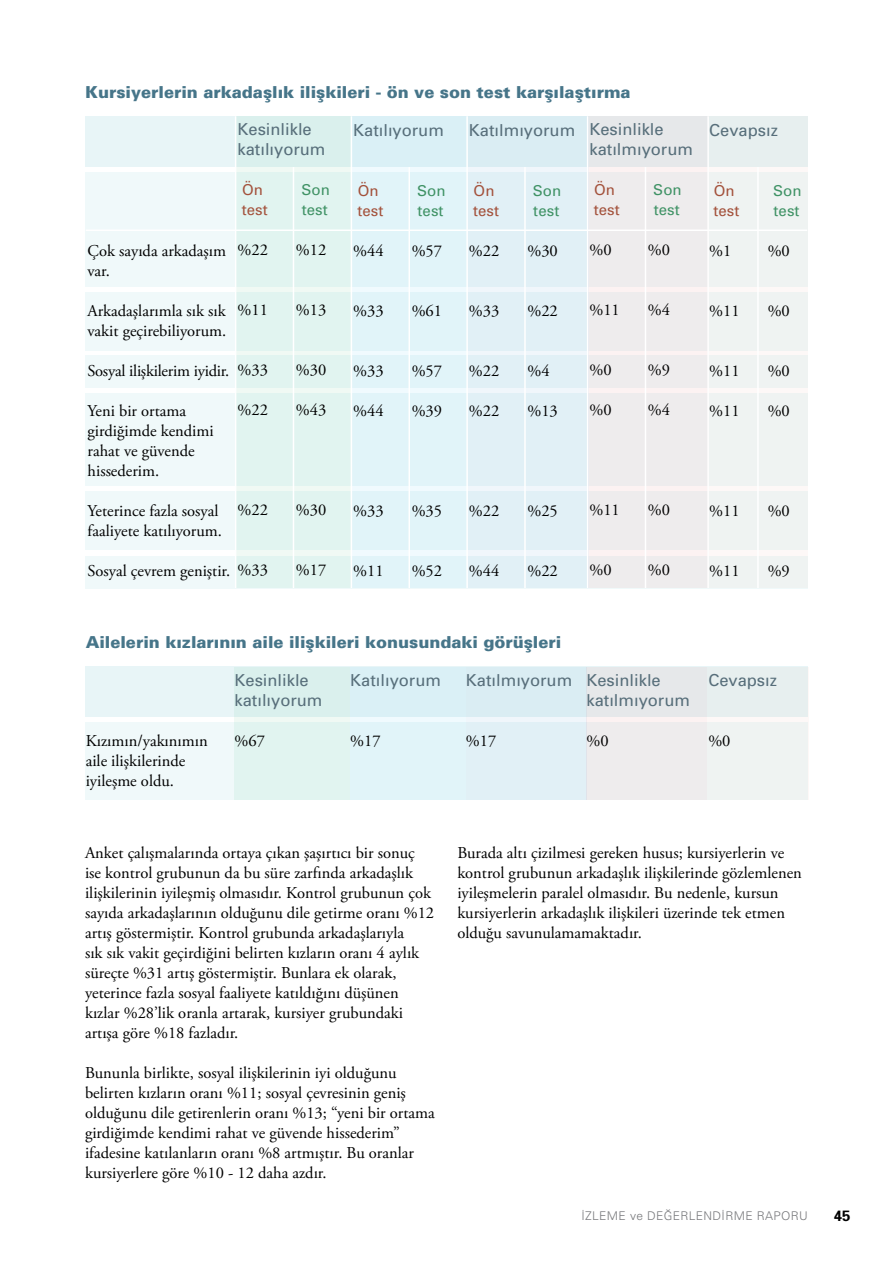
<style>
.page{position:relative;width:893px;height:1263px;background:#fff}
.page>*{position:absolute;margin:0;border:0;box-sizing:border-box;transform-origin:0 0}
.t1{font:16.5px/20px "Adobe Garamond Pro";color:#000}
.t2{font:16.5px/20px "Univers T";color:#576e7a}
.t3{font:16.5px "Univers T Black";color:#467589}
.t4{font:15px "Univers T";letter-spacing:.005em;color:#3f9265}
.t5{font:15px "Univers T";letter-spacing:.005em;color:#a3513b}
.t6{font:15px "Univers T Bold";color:#000}
.t7{font:12px "Univers T Light";letter-spacing:.03em;color:#77787b}
</style>
<div class="page">
<div style="left:85px;top:556px;width:723px;height:32px;background:#f0f9fa"></div>
<div style="left:85px;top:492px;width:723px;height:58px;background:#f0f9fa"></div>
<div style="left:85px;top:292px;width:723px;height:58px;background:#f0f9fa"></div>
<div style="left:85px;top:356px;width:723px;height:32px;background:#f0f9fa"></div>
<div style="left:85px;top:393px;width:723px;height:93px;background:#f0f9fa"></div>
<div style="left:85px;top:172px;width:723px;height:115px;background:#f0f9fa"></div>
<div style="left:85px;top:116px;width:723px;height:51px;background:#e8f5f7"></div>
<div style="left:236px;top:116px;width:116px;height:472px;background:linear-gradient(to bottom,#dff3ef,#e4f5f1)"></div>
<div style="left:468px;top:116px;width:119px;height:472px;background:#e1f0f6"></div>
<div style="left:588px;top:116px;width:121px;height:472px;background:linear-gradient(to right,#eeeced,#eeeced)"></div>
<div style="left:708px;top:116px;width:100px;height:472px;background:linear-gradient(to bottom,#ecf2f1,#f2f4f3)"></div>
<div style="left:352px;top:116px;width:114px;height:472px;background:#e1f4f9"></div>
<hr style="left:293px;top:167px;width:1px;height:421px;background:#fff">
<hr style="left:235px;top:116px;width:1px;height:472px;background:#fff">
<hr style="left:408px;top:167px;width:2px;height:421px;background:#fff">
<hr style="left:351px;top:116px;width:1px;height:472px;background:#fff">
<hr style="left:524px;top:167px;width:2px;height:421px;background:#fff">
<hr style="left:466px;top:116px;width:2px;height:472px;background:#fff">
<hr style="left:645px;top:167px;width:1px;height:421px;background:#fff">
<hr style="left:757px;top:167px;width:2px;height:421px;background:#fff">
<hr style="left:587px;top:116px;width:1px;height:472px;background:#fff">
<hr style="left:707px;top:116px;width:2px;height:472px;background:#fff">
<hr style="left:86px;top:230px;width:721px;height:1px;background:#fff">
<div style="left:85px;top:666px;width:723px;height:51px;background:#e8f5f7"></div>
<div style="left:85px;top:722px;width:723px;height:78px;background:#f0f9fa"></div>
<div style="left:234px;top:668px;width:116px;height:132px;background:#e1f4f0"></div>
<div style="left:466px;top:668px;width:120px;height:132px;background:#e1f0f6"></div>
<div style="left:586px;top:668px;width:121px;height:132px;background:#eeeced"></div>
<div style="left:707px;top:668px;width:101px;height:132px;background:#eff3f2"></div>
<div style="left:350px;top:668px;width:116px;height:132px;background:#e1f4f9"></div>
<p class="t3" style="left:85px;top:82px;width:547px">Kursiyerlerin arkadaşlık ilişkileri - ön ve son test karşılaştırma</p>
<p class="t2" style="left:237px;top:119px;width:90px">Kesinlikle katılıyorum</p>
<p class="t5" style="left:242px;top:181px;width:22px">Ön</p>
<p class="t4" style="left:301px;top:181px;width:30px">Son</p>
<p class="t5" style="left:242px;top:201px;width:28px">test</p>
<p class="t4" style="left:302px;top:201px;width:28px">test</p>
<p class="t1" style="left:237px;top:241px;width:32px">%22</p>
<p class="t1" style="left:296px;top:241px;width:32px">%12</p>
<p class="t1" style="left:88px;top:241px;width:140px">Çok sayıda arkadaşım var.</p>
<p class="t1" style="left:88px;top:301px;width:140px">Arkadaşlarımla sık sık vakit geçirebiliyorum.</p>
<p class="t1" style="left:88px;top:361px;width:143px">Sosyal ilişkilerim iyidir.</p>
<p class="t1" style="left:88px;top:401px;width:128px">Yeni bir ortama girdiğimde kendimi rahat ve güvende hissederim.</p>
<p class="t1" style="left:88px;top:501px;width:136px">Yeterince fazla sosyal faaliyete katılıyorum.</p>
<p class="t1" style="left:88px;top:561px;width:182px">Sosyal çevrem geniştir. %33</p>
<p class="t1" style="left:237px;top:301px;width:32px">%11</p>
<p class="t1" style="left:296px;top:301px;width:32px">%13</p>
<p class="t1" style="left:237px;top:361px;width:32px">%33</p>
<p class="t1" style="left:296px;top:361px;width:32px">%30</p>
<p class="t1" style="left:237px;top:401px;width:32px">%22</p>
<p class="t1" style="left:296px;top:401px;width:32px">%43</p>
<p class="t1" style="left:237px;top:501px;width:32px">%22</p>
<p class="t1" style="left:296px;top:501px;width:32px">%30</p>
<p class="t1" style="left:296px;top:561px;width:32px">%17</p>
<p class="t2" style="left:353px;top:120px;width:92px">Katılıyorum</p>
<p class="t5" style="left:358px;top:181px;width:22px">Ön</p>
<p class="t4" style="left:417px;top:181px;width:30px">Son</p>
<p class="t5" style="left:357px;top:201px;width:28px">test</p>
<p class="t4" style="left:418px;top:201px;width:28px">test</p>
<p class="t1" style="left:353px;top:241px;width:32px">%44</p>
<p class="t1" style="left:412px;top:241px;width:32px">%57</p>
<p class="t1" style="left:353px;top:301px;width:32px">%33</p>
<p class="t1" style="left:412px;top:301px;width:32px">%61</p>
<p class="t1" style="left:353px;top:361px;width:32px">%33</p>
<p class="t1" style="left:412px;top:361px;width:32px">%57</p>
<p class="t1" style="left:353px;top:401px;width:32px">%44</p>
<p class="t1" style="left:412px;top:401px;width:32px">%39</p>
<p class="t1" style="left:353px;top:501px;width:32px">%33</p>
<p class="t1" style="left:412px;top:501px;width:32px">%35</p>
<p class="t1" style="left:353px;top:561px;width:32px">%11</p>
<p class="t1" style="left:412px;top:561px;width:32px">%52</p>
<p class="t2" style="left:469px;top:120px;width:108px">Katılmıyorum</p>
<p class="t5" style="left:474px;top:181px;width:22px">Ön</p>
<p class="t4" style="left:533px;top:181px;width:30px">Son</p>
<p class="t5" style="left:473px;top:201px;width:28px">test</p>
<p class="t4" style="left:533px;top:201px;width:28px">test</p>
<p class="t1" style="left:469px;top:241px;width:32px">%22</p>
<p class="t1" style="left:527px;top:241px;width:32px">%30</p>
<p class="t2" style="left:589px;top:119px;width:105px">Kesinlikle katılmıyorum</p>
<p class="t5" style="left:594px;top:181px;width:22px">Ön</p>
<p class="t4" style="left:653px;top:181px;width:30px">Son</p>
<p class="t5" style="left:594px;top:201px;width:28px">test</p>
<p class="t4" style="left:654px;top:201px;width:28px">test</p>
<p class="t1" style="left:589px;top:241px;width:24px">%0</p>
<p class="t1" style="left:648px;top:241px;width:24px">%0</p>
<p class="t2" style="left:709px;top:120px;width:70px">Cevapsız</p>
<p class="t5" style="left:714px;top:181px;width:22px">Ön</p>
<p class="t4" style="left:773px;top:181px;width:30px">Son</p>
<p class="t5" style="left:713px;top:201px;width:28px">test</p>
<p class="t4" style="left:773px;top:201px;width:28px">test</p>
<p class="t1" style="left:709px;top:241px;width:24px">%1</p>
<p class="t1" style="left:768px;top:241px;width:24px">%0</p>
<p class="t1" style="left:469px;top:301px;width:32px">%33</p>
<p class="t1" style="left:527px;top:301px;width:32px">%22</p>
<p class="t1" style="left:589px;top:301px;width:32px">%11</p>
<p class="t1" style="left:648px;top:301px;width:24px">%4</p>
<p class="t1" style="left:709px;top:301px;width:32px">%11</p>
<p class="t1" style="left:768px;top:301px;width:24px">%0</p>
<p class="t1" style="left:469px;top:361px;width:32px">%22</p>
<p class="t1" style="left:527px;top:361px;width:24px">%4</p>
<p class="t1" style="left:469px;top:401px;width:32px">%22</p>
<p class="t1" style="left:527px;top:401px;width:32px">%13</p>
<p class="t1" style="left:589px;top:361px;width:24px">%0</p>
<p class="t1" style="left:648px;top:361px;width:24px">%9</p>
<p class="t1" style="left:589px;top:401px;width:24px">%0</p>
<p class="t1" style="left:648px;top:401px;width:24px">%4</p>
<p class="t1" style="left:709px;top:361px;width:32px">%11</p>
<p class="t1" style="left:768px;top:361px;width:24px">%0</p>
<p class="t1" style="left:709px;top:401px;width:32px">%11</p>
<p class="t1" style="left:768px;top:401px;width:24px">%0</p>
<p class="t1" style="left:469px;top:501px;width:32px">%22</p>
<p class="t1" style="left:527px;top:501px;width:32px">%25</p>
<p class="t1" style="left:469px;top:561px;width:32px">%44</p>
<p class="t1" style="left:527px;top:561px;width:32px">%22</p>
<p class="t1" style="left:589px;top:501px;width:32px">%11</p>
<p class="t1" style="left:648px;top:501px;width:24px">%0</p>
<p class="t1" style="left:589px;top:561px;width:24px">%0</p>
<p class="t1" style="left:648px;top:561px;width:24px">%0</p>
<p class="t1" style="left:709px;top:501px;width:32px">%11</p>
<p class="t1" style="left:768px;top:501px;width:24px">%0</p>
<p class="t1" style="left:709px;top:561px;width:32px">%11</p>
<p class="t1" style="left:768px;top:561px;width:24px">%9</p>
<p class="t3" style="left:86px;top:631px;width:477px">Ailelerin kızlarının aile ilişkileri konusundaki görüşleri</p>
<p class="t1" style="left:86px;top:731px;width:124px">Kızımın/yakınımın aile ilişkilerinde iyileşme oldu.</p>
<p class="t2" style="left:234px;top:670px;width:90px">Kesinlikle katılıyorum</p>
<p class="t1" style="left:234px;top:731px;width:32px">%67</p>
<p class="t2" style="left:350px;top:670px;width:92px">Katılıyorum</p>
<p class="t1" style="left:350px;top:731px;width:32px">%17</p>
<p class="t2" style="left:466px;top:670px;width:108px">Katılmıyorum</p>
<p class="t1" style="left:466px;top:731px;width:32px">%17</p>
<p class="t2" style="left:586px;top:670px;width:105px">Kesinlikle katılmıyorum</p>
<p class="t1" style="left:586px;top:731px;width:24px">%0</p>
<p class="t2" style="left:708px;top:670px;width:70px">Cevapsız</p>
<p class="t1" style="left:708px;top:731px;width:24px">%0</p>
<p class="t1" style="left:85px;top:843px;width:351px">Anket çalışmalarında ortaya çıkan şaşırtıcı bir sonuç ise kontrol grubunun da bu süre zarfında arkadaşlık ilişkilerinin iyileşmiş olmasıdır. Kontrol grubunun çok sayıda arkadaşlarının olduğunu dile getirme oranı %12 artış göstermiştir. Kontrol grubunda arkadaşlarıyla<br>sık sık vakit geçirdiğini belirten kızların oranı 4 aylık süreçte %31 artış göstermiştir. Bunlara ek olarak, yeterince fazla sosyal faaliyete katıldığını düşünen kızlar %28’lik oranla artarak, kursiyer grubundaki artışa göre %18 fazladır.</p>
<p class="t1" style="left:85px;top:1063px;width:351px">Bununla birlikte, sosyal ilişkilerinin iyi olduğunu belirten kızların oranı %11; sosyal çevresinin geniş olduğunu dile getirenlerin oranı %13; “yeni bir ortama girdiğimde kendimi rahat ve güvende hissederim” ifadesine katılanların oranı %8 artmıştır. Bu oranlar kursiyerlere göre %10 - 12 daha azdır.</p>
<p class="t1" style="left:457px;top:844px;width:346px">Burada altı çizilmesi gereken husus; kursiyerlerin ve kontrol grubunun arkadaşlık ilişkilerinde gözlemlenen iyileşmelerin paralel olmasıdır. Bu nedenle, kursun kursiyerlerin arkadaşlık ilişkileri üzerinde tek etmen olduğu savunulamamaktadır.</p>
<p class="t7" style="left:581px;top:1209px;width:228px">İZLEME ve DEĞERLENDİRME RAPORU</p>
<p class="t6" style="left:834px;top:1205px;width:18px">45</p>
</div>
